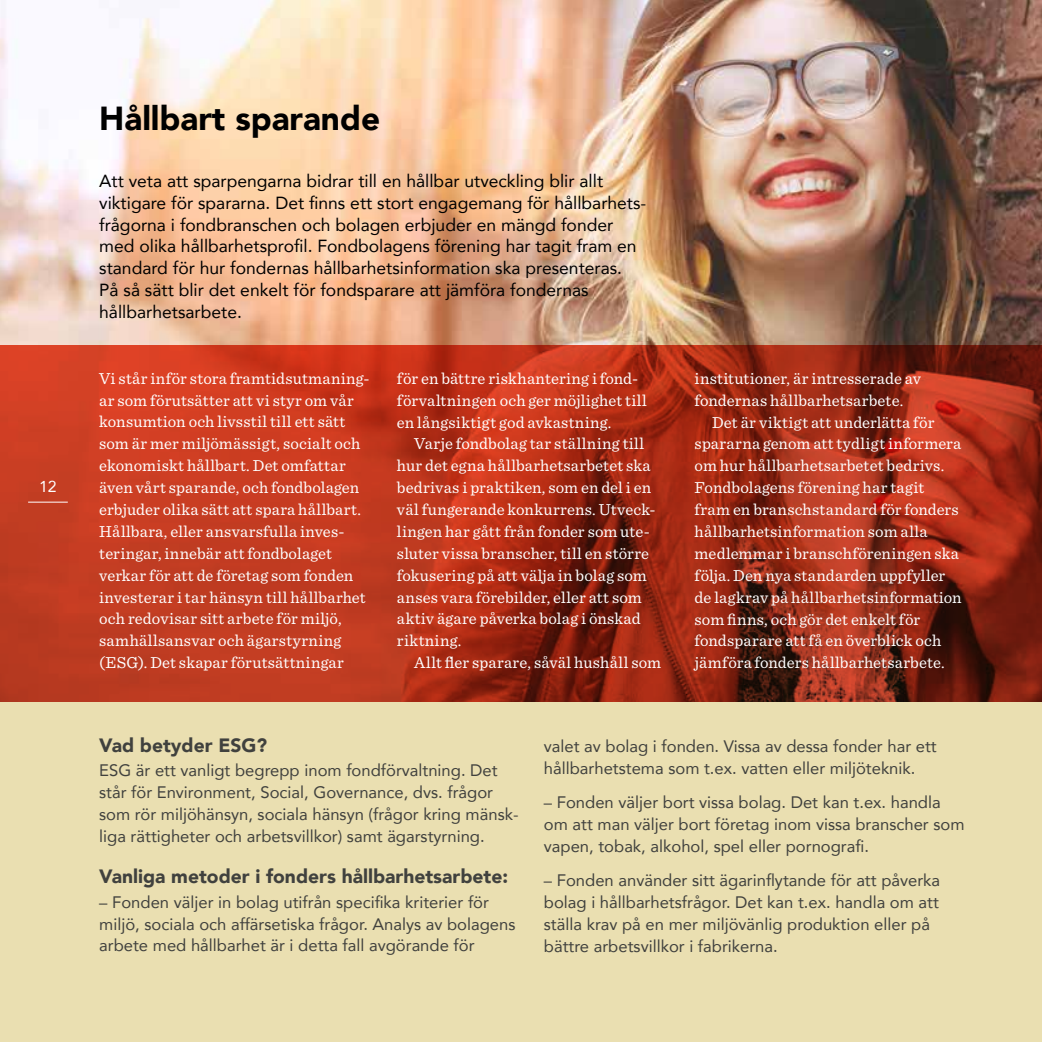
<style>
.page{position:relative;width:1042px;height:1042px;background:#fff}
.page>*{position:absolute;margin:0;border:0;box-sizing:border-box;transform-origin:0 0}
.t1{font:900 33.25px "Avenir";color:#000}
.t2{font:900 19.25px "Avenir";color:#40413e}
.t3{font:17.5px/21.9px "Avenir";color:#000}
.t4{font:16.62px/21.9px "Sentinel";letter-spacing:.01em;color:#fff}
.t5{font:16.62px/21.9px "Avenir";color:#40413e}
.t6{font:15.75px "Avenir";color:#fff}
</style>
<div class="page">
<img style="left:0;top:0;width:1042px;height:345px">
<svg style="left:0;top:345px;width:1042px;height:358px;background:#ac311a"></svg>
<div style="left:0;top:703px;width:1042px;height:339px;background:#eadfb1"></div>
<hr style="left:28px;top:502px;width:40px;height:1px;background:#fff">
<p class="t6" style="left:39px;top:474px;width:19px">12</p>
<h1 class="t1" style="left:99px;top:90px;width:282px">Hållbart sparande</h1>
<p class="t3" style="left:99px;top:169px;width:549px">Att veta att sparpengarna bidrar till en hållbar utveckling blir allt viktigare för spararna. Det finns ett stort engagemang för hållbarhets&shy;frågorna i fondbranschen och bolagen erbjuder en mängd fonder med olika hållbarhetsprofil. Fondbolagens förening har tagit fram en standard för hur fondernas hållbarhetsinformation ska presenteras.<br>På så sätt blir det enkelt för fondsparare att jämföra fondernas hållbarhetsarbete.</p>
<p class="t4" style="left:99px;top:366px;width:272px">Vi står inför stora framtidsutmaning&shy;ar som förutsätter att vi styr om vår konsumtion och livsstil till ett sätt som är mer miljömässigt, socialt och ekonomiskt hållbart. Det omfattar även vårt sparande, och fondbolagen erbjuder olika sätt att spara hållbart.<br>Hållbara, eller ansvarsfulla inves&shy;teringar, innebär att fondbolaget verkar för att de företag som fonden investerar i tar hänsyn till hållbarhet och redovisar sitt arbete för miljö, samhällsansvar och ägarstyrning (ESG). Det skapar förutsättningar</p>
<p class="t4" style="left:397px;top:366px;width:251px">för en bättre riskhantering i fond&shy;förvaltningen och ger möjlighet till en långsiktigt god avkastning.</p>
<p class="t4" style="left:397px;top:432px;width:260px;text-indent:17px">Varje fondbolag tar ställning till hur det egna hållbarhetsarbetet ska bedrivas i praktiken, som en del i en väl fungerande konkurrens. Utveck&shy;lingen har gått från fonder som ute&shy;sluter vissa branscher, till en större fokusering på att välja in bolag som anses vara förebilder, eller att som aktiv ägare påverka bolag i önskad riktning.</p>
<p class="t4" style="left:414px;top:651px;width:248px">Allt fler sparare, såväl hushåll som</p>
<p class="t4" style="left:694px;top:366px;width:228px">institutioner, är intresserade av fondernas hållbarhetsarbete.</p>
<p class="t4" style="left:694px;top:410px;width:268px;text-indent:17px">Det är viktigt att underlätta för spararna genom att tydligt informera om hur hållbarhetsarbetet bedrivs.<br>Fondbolagens förening har tagit fram en branschstandard för fonders hållbarhetsinformation som alla medlemmar i branschföreningen ska följa. Den nya standarden uppfyller de lagkrav på hållbarhetsinformation som finns, och gör det enkelt för fondsparare att få en överblick och jämföra fonders hållbarhetsarbete.</p>
<p class="t2" style="left:99px;top:728px;width:169px">Vad betyder ESG?</p>
<p class="t5" style="left:99px;top:759px;width:421px">ESG är ett vanligt begrepp inom fondförvaltning. Det står för Environment, Social, Governance, dvs. frågor som rör miljöhänsyn, sociala hänsyn (frågor kring mänsk&shy;liga rättigheter och arbetsvillkor) samt ägarstyrning.</p>
<p class="t2" style="left:99px;top:860px;width:410px">Vanliga metoder i fonders hållbarhetsarbete:</p>
<p class="t5" style="left:99px;top:890px;width:418px">– Fonden väljer in bolag utifrån specifika kriterier för miljö, sociala och affärsetiska frågor. Analys av bolagens arbete med hållbarhet är i detta fall avgörande för</p>
<p class="t5" style="left:544px;top:734px;width:394px">valet av bolag i fonden. Vissa av dessa fonder har ett hållbarhetstema som t.ex. vatten eller miljöteknik.</p>
<p class="t5" style="left:544px;top:791px;width:422px">– Fonden väljer bort vissa bolag. Det kan t.ex. handla om att man väljer bort företag inom vissa branscher som vapen, tobak, alkohol, spel eller pornografi.</p>
<p class="t5" style="left:544px;top:869px;width:398px">– Fonden använder sitt ägarinflytande för att påverka bolag i hållbarhetsfrågor. Det kan t.ex. handla om att ställa krav på en mer miljövänlig produktion eller på bättre arbetsvillkor i fabrikerna.</p>
</div>
